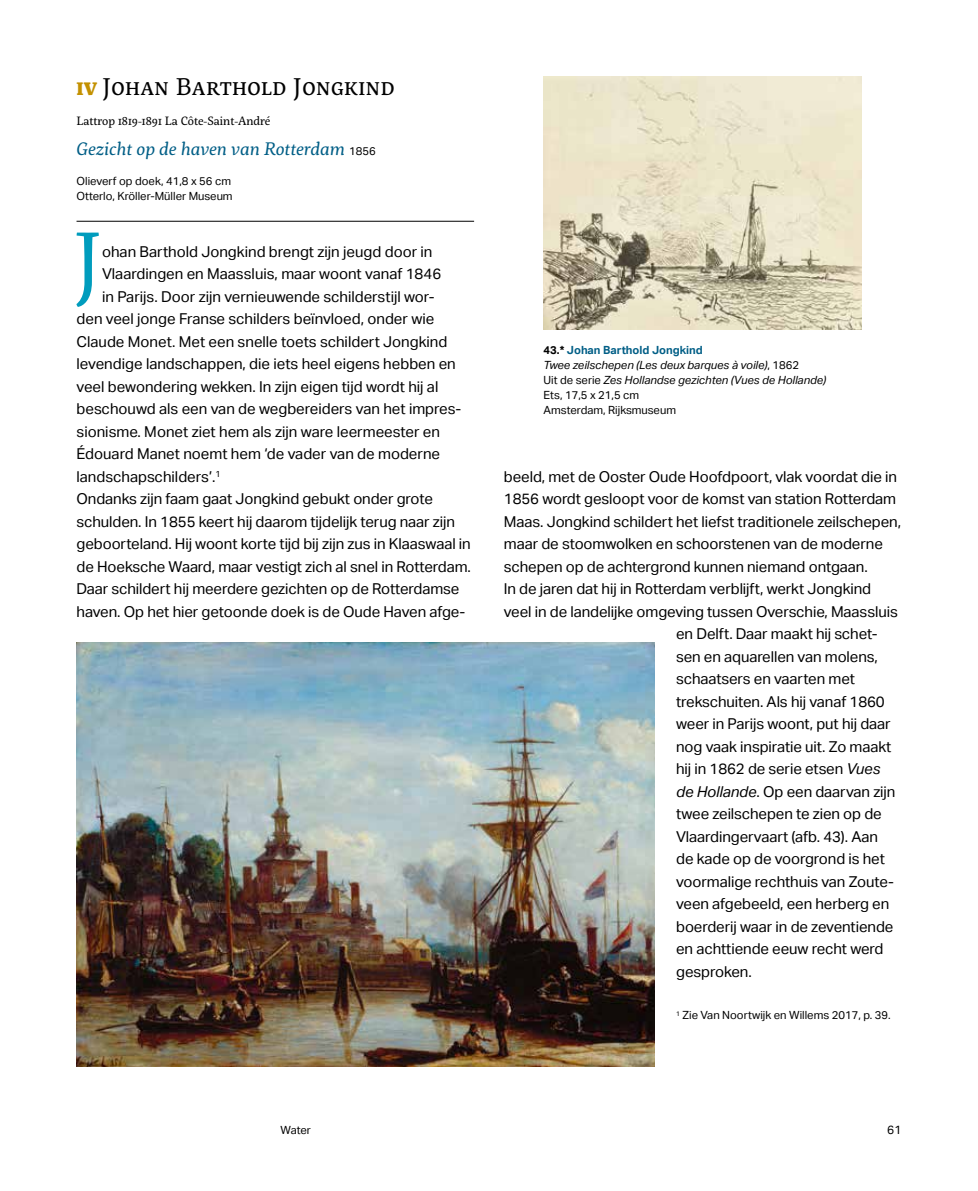
<style>
.page{position:relative;width:978px;height:1191px;background:#fff}
.page>*{position:absolute;margin:0;border:0;box-sizing:border-box;transform-origin:0 0}
.t1{font:79.35px "Servus Slab";color:#009cbd}
.t2{font:24px "Servus Slab";letter-spacing:.02em;color:#000}
.t3{font:italic 18px "Servus Slab";color:#005e86}
.t4{font:15px "Aktiv Grotesk";letter-spacing:-.005em;color:#000}
.t5{font:12px "Servus Slab";color:#000}
.t6{font:12px "Aktiv Grotesk";color:#000}
.t7{font:italic 11.25px/15px "Aktiv Grotesk";color:#000}
.t8{font:11.25px/15px "Aktiv Grotesk";color:#000}
.s1{font-weight:800;font-size:18px;color:#c39101}
.s2{font-family:"Aktiv Grotesk";font-style:normal;font-size:11.25px;color:#000}
.s3{font-weight:700;font-style:normal}
.s4{font-weight:700;font-style:normal;color:#005e86}
.s5{font-style:normal}
.s6{font-style:italic}
</style>
<div class="page">
<img style="left:544px;top:77px;width:318px;height:252px">
<hr style="left:77px;top:221px;width:397px;height:1px;background:#000">
<img style="left:77px;top:642px;width:578px;height:424px">
<h2 class="t2" style="left:77px;top:70px;width:320px"><span class="s1">IV</span> Johan Barthold Jongkind</h2>
<p class="t5" style="left:77px;top:112px;width:195px">Lattrop 1819-1891 La Côte-Saint-André</p>
<p class="t3" style="left:77px;top:138px;width:301px">Gezicht op de haven van Rotterdam <span class="s2">1856</span></p>
<p class="t8" style="left:77px;top:173px;width:158px">Olieverf op doek, 41,8 x 56 cm<br>Otterlo, Kröller-Müller Museum</p>
<h1 class="t1" style="left:74px;top:208px;width:30px">J</h1>
<p class="t4" style="left:102px;top:243px;width:332px">ohan Barthold Jongkind brengt zijn jeugd door in</p>
<p class="t4" style="left:102px;top:265px;width:341px">Vlaardingen en Maassluis, maar woont vanaf 1846</p>
<p class="t4" style="left:102px;top:288px;width:334px">in Parijs. Door zijn vernieuwende schilderstijl wor-</p>
<p class="t4" style="left:77px;top:310px;width:359px">den veel jonge Franse schilders beïnvloed, onder wie</p>
<p class="t4" style="left:77px;top:333px;width:372px">Claude Monet. Met een snelle toets schildert Jongkind</p>
<p class="t4" style="left:77px;top:355px;width:381px">levendige landschappen, die iets heel eigens hebben en</p>
<p class="t4" style="left:77px;top:378px;width:363px">veel bewondering wekken. In zijn eigen tijd wordt hij al</p>
<p class="t4" style="left:77px;top:400px;width:386px">beschouwd als een van de wegbereiders van het impres-</p>
<p class="t4" style="left:77px;top:423px;width:365px">sionisme. Monet ziet hem als zijn ware leermeester en</p>
<p class="t4" style="left:77px;top:445px;width:365px">Édouard Manet noemt hem ‘de vader van de moderne</p>
<p class="t4" style="left:77px;top:468px;width:146px">landschapschilders’.<sup>1</sup></p>
<p class="t4" style="left:77px;top:490px;width:358px">Ondanks zijn faam gaat Jongkind gebukt onder grote</p>
<p class="t4" style="left:77px;top:513px;width:380px">schulden. In 1855 keert hij daarom tijdelijk terug naar zijn</p>
<p class="t4" style="left:77px;top:535px;width:396px">geboorteland. Hij woont korte tijd bij zijn zus in Klaaswaal in</p>
<p class="t4" style="left:77px;top:558px;width:396px">de Hoeksche Waard, maar vestigt zich al snel in Rotterdam.</p>
<p class="t4" style="left:77px;top:580px;width:384px">Daar schildert hij meerdere gezichten op de Rotterdamse</p>
<p class="t4" style="left:77px;top:603px;width:390px">haven. Op het hier getoonde doek is de Oude Haven afge-</p>
<p class="t7" style="left:544px;top:343px;width:284px"><span class="s3">43.*</span> <span class="s4">Johan Barthold Jongkind<br></span>Twee zeilschepen (Les deux barques à voile)<span class="s5">, 1862<br>Uit de serie</span> Zes Hollandse gezichten (Vues de Hollande)<br><span class="s5">Ets, 17,5 x 21,5 cm<br>Amsterdam, Rijksmuseum</span></p>
<p class="t4" style="left:504px;top:468px;width:395px">beeld, met de Ooster Oude Hoofdpoort, vlak voordat die in</p>
<p class="t4" style="left:504px;top:490px;width:394px">1856 wordt gesloopt voor de komst van station Rotterdam</p>
<p class="t4" style="left:504px;top:513px;width:399px">Maas. Jongkind schildert het liefst traditionele zeilschepen,</p>
<p class="t4" style="left:504px;top:535px;width:380px">maar de stoomwolken en schoorstenen van de moderne</p>
<p class="t4" style="left:504px;top:558px;width:365px">schepen op de achtergrond kunnen niemand ontgaan.</p>
<p class="t4" style="left:504px;top:580px;width:369px">In de jaren dat hij in Rotterdam verblijft, werkt Jongkind</p>
<p class="t4" style="left:504px;top:603px;width:395px">veel in de landelijke omgeving tussen Overschie, Maassluis</p>
<p class="t4" style="left:676px;top:625px;width:203px">en Delft. Daar maakt hij schet-</p>
<p class="t4" style="left:676px;top:648px;width:203px">sen en aquarellen van molens,</p>
<p class="t4" style="left:676px;top:670px;width:180px">schaatsers en vaarten met</p>
<p class="t4" style="left:676px;top:693px;width:210px">trekschuiten. Als hij vanaf 1860</p>
<p class="t4" style="left:676px;top:715px;width:216px">weer in Parijs woont, put hij daar</p>
<p class="t4" style="left:676px;top:738px;width:217px">nog vaak inspiratie uit. Zo maakt</p>
<p class="t4" style="left:676px;top:760px;width:206px">hij in 1862 de serie etsen <span class="s6">Vues</span></p>
<p class="t4" style="left:676px;top:783px;width:221px"><span class="s6">de Hollande</span>. Op een daarvan zijn</p>
<p class="t4" style="left:676px;top:805px;width:207px">twee zeilschepen te zien op de</p>
<p class="t4" style="left:676px;top:828px;width:203px">Vlaardingervaart (afb. 43). Aan</p>
<p class="t4" style="left:676px;top:850px;width:210px">de kade op de voorgrond is het</p>
<p class="t4" style="left:676px;top:873px;width:219px">voormalige rechthuis van Zoute-</p>
<p class="t4" style="left:676px;top:895px;width:215px">veen afgebeeld, een herberg en</p>
<p class="t4" style="left:676px;top:918px;width:219px">boerderij waar in de zeventiende</p>
<p class="t4" style="left:676px;top:940px;width:209px">en achttiende eeuw recht werd</p>
<p class="t4" style="left:676px;top:963px;width:77px">gesproken.</p>
<p class="t8" style="left:676px;top:1008px;width:216px"><sup>1</sup> Zie Van Noortwijk en Willems 2017, p. 39.</p>
<p class="t8" style="left:281px;top:1123px;width:32px">Water</p>
<p class="t6" style="left:887px;top:1123px;width:16px">61</p>
</div>
